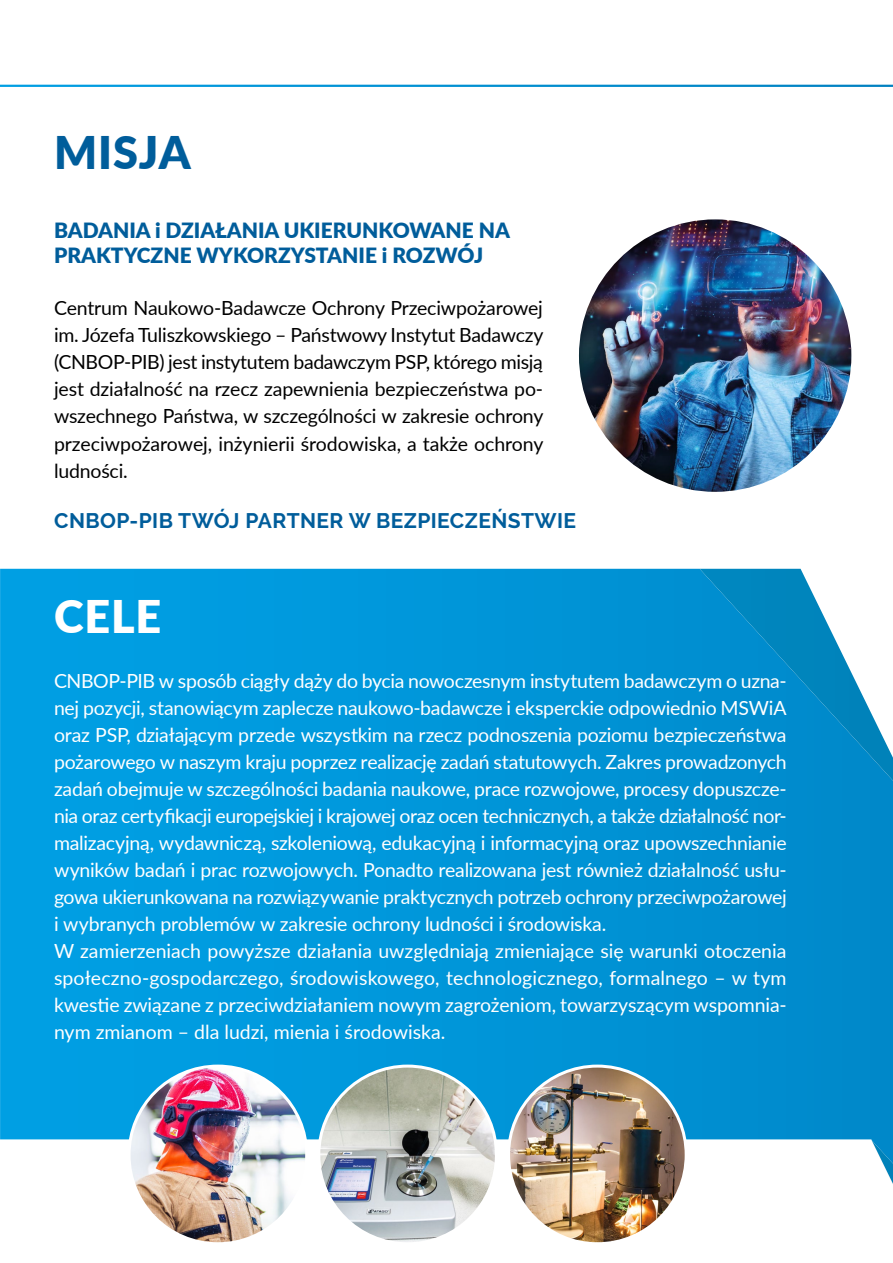
<style>
.page{position:relative;width:893px;height:1263px;background:#fff}
.page>*{position:absolute;margin:0;border:0;box-sizing:border-box;transform-origin:0 0}
.t1{font:900 45px "Lato";letter-spacing:.02em;color:#005d9b}
.t2{font:900 45px "Lato";color:#fff}
.t3{font:900 21px/25.2px "Lato";color:#005d9b}
.t4{font:700 21px "Raleway";letter-spacing:.02em;color:#005d9b}
.t5{font:19.5px/27px "Lato";letter-spacing:-.015em;color:#fff}
.t6{font:19.5px/27px "Lato";color:#000;text-align:justify}
</style>
<div class="page">
<svg style="left:0;top:569px;width:893px;height:571px;background:#0096d9"></svg>
<svg style="left:700px;top:569px;width:193px;height:212px"></svg>
<svg style="left:871px;top:1139px;width:22px;height:45px"></svg>
<img style="left:129px;top:1066px;width:178px;height:178px;border-radius:89px">
<img style="left:579px;top:219px;width:272px;height:273px;border-radius:136px">
<img style="left:319px;top:1066px;width:177px;height:178px;border-radius:89px">
<img style="left:509px;top:1066px;width:177px;height:178px;border-radius:88px">
<h1 class="t1" style="left:54px;top:119px;width:138px">MISJA</h1>
<p class="t3" style="left:54px;top:217px;width:457px">BADANIA i DZIAŁANIA UKIERUNKOWANE NA<br>PRAKTYCZNE WYKORZYSTANIE i ROZWÓJ</p>
<p class="t6" style="left:54px;top:294px;width:491px">Centrum Naukowo-Badawcze Ochrony Przeciwpożarowej im. Józefa Tuliszkowskiego – Państwowy Instytut Badawczy (CNBOP-PIB) jest instytutem badawczym PSP, którego misją jest działalność na rzecz zapewnienia bezpieczeństwa po&shy;wszechnego Państwa, w szczególności w zakresie ochrony przeciwpożarowej, inżynierii środowiska, a także ochrony ludności.</p>
<p class="t4" style="left:54px;top:508px;width:523px">CNBOP-PIB TWÓJ PARTNER W BEZPIECZEŃSTWIE</p>
<h1 class="t2" style="left:54px;top:582px;width:109px">CELE</h1>
<p class="t5" style="left:54px;top:666px;width:734px">CNBOP-PIB w sposób ciągły dąży do bycia nowoczesnym instytutem badawczym o uzna&shy;nej pozycji, stanowiącym zaplecze naukowo-badawcze i eksperckie odpowiednio MSWiA oraz PSP, działającym przede wszystkim na rzecz podnoszenia poziomu bezpieczeństwa pożarowego w naszym kraju poprzez realizację zadań statutowych. Zakres prowadzonych zadań obejmuje w szczególności badania naukowe, prace rozwojowe, procesy dopuszcze&shy;nia oraz certyfikacji europejskiej i krajowej oraz ocen technicznych, a także działalność nor&shy;malizacyjną, wydawniczą, szkoleniową, edukacyjną i informacyjną oraz upowszechnianie wyników badań i prac rozwojowych. Ponadto realizowana jest również działalność usłu&shy;gowa ukierunkowana na rozwiązywanie praktycznych potrzeb ochrony przeciwpożarowej i wybranych problemów w zakresie ochrony ludności i środowiska.<br>W zamierzeniach powyższe działania uwzględniają zmieniające się warunki otoczenia społeczno-gospodarczego, środowiskowego, technologicznego, formalnego – w tym kwestie związane z przeciwdziałaniem nowym zagrożeniom, towarzyszącym wspomnia&shy;nym zmianom – dla ludzi, mienia i środowiska.</p>
</div>
